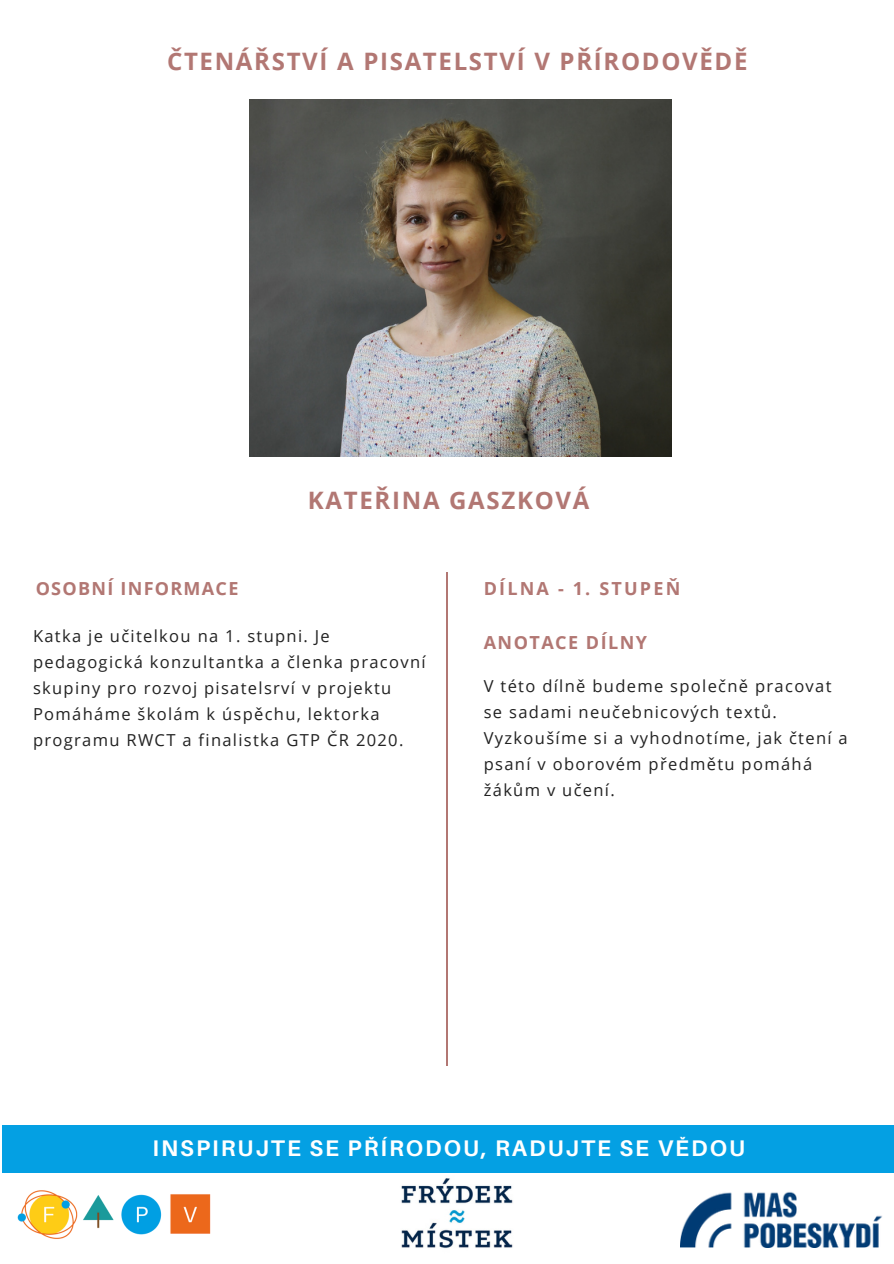
<style>
.page{position:relative;width:894px;height:1264px;background:#fff}
.page>*{position:absolute;margin:0;border:0;box-sizing:border-box;transform-origin:0 0}
.t1{font:700 24px "Open Sans";letter-spacing:.07em;color:#b27773}
.t2{font:700 22.65px "Aileron";letter-spacing:.09em;color:#fff}
.t3{font:700 18px "Open Sans";letter-spacing:.08em;color:#b27773}
.t4{font:700 18px "Open Sans";letter-spacing:.12em;color:#b27773}
.t5{font:16.5px/26px "Open Sans";letter-spacing:.08em;color:#222}
</style>
<div class="page">
<hr style="left:446px;top:572px;width:1px;height:493px;background:#b27773">
<img style="left:17px;top:1190px;width:194px;height:49px">
<div style="left:3px;top:1125px;width:890px;height:47px;background:#04a0e3"></div>
<img style="left:401px;top:1178px;width:112px;height:71px">
<img style="left:680px;top:1191px;width:202px;height:56px">
<img style="left:249px;top:99px;width:422px;height:357px">
<p class="t1" style="left:167px;top:44px;width:582px">ČTENÁŘSTVÍ A PISATELSTVÍ V PŘÍRODOVĚDĚ</p>
<p class="t1" style="left:308px;top:484px;width:283px">KATEŘINA GASZKOVÁ</p>
<p class="t3" style="left:36px;top:575px;width:204px">OSOBNÍ INFORMACE</p>
<p class="t5" style="left:33px;top:622px;width:394px">Katka je učitelkou na 1. stupni. Je pedagogická konzultantka a členka pracovní skupiny pro rozvoj pisatelsrví v projektu Pomáháme školám k úspěchu, lektorka programu RWCT a finalistka GTP ČR 2020.</p>
<p class="t4" style="left:483px;top:575px;width:198px">DÍLNA - 1. STUPEŇ</p>
<p class="t3" style="left:483px;top:629px;width:165px">ANOTACE DÍLNY</p>
<p class="t5" style="left:483px;top:672px;width:365px">V této dílně budeme společně pracovat se sadami neučebnicových textů.<br>Vyzkoušíme si a vyhodnotíme, jak čtení a psaní v oborovém předmětu pomáhá žákům v učení.</p>
<p class="t2" style="left:152px;top:1134px;width:594px">INSPIRUJTE SE PŘÍRODOU, RADUJTE SE VĚDOU</p>
</div>
